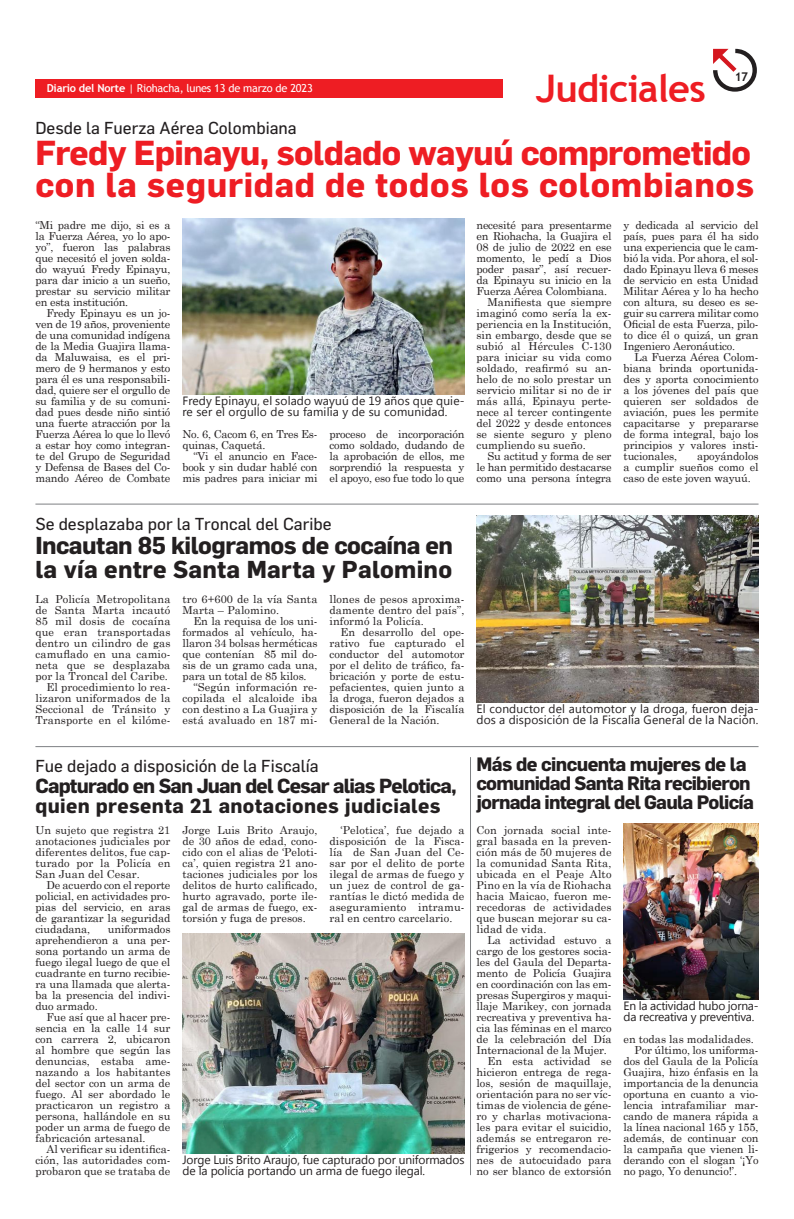
<style>
.page{position:relative;width:794px;height:1219px;background:#fff}
.page>*{position:absolute;margin:0;border:0;box-sizing:border-box;transform-origin:0 0}
.Texto_capitular{font:700 38px "Trebuchet MS";letter-spacing:-.02em;color:#ee1d23}
.Título_medio_34pt{font:700 34px/32px "Flama";letter-spacing:-.02em;color:#ee1d23}
.Título_medio_22pt{font:700 24px/24px "Flama";letter-spacing:-.02em;color:#231f20}
.Titulo_Medio_30Pt{font:700 20px/20px "Flama";letter-spacing:-.01em;color:#231f20}
.Título_medio_22pt-2{font:700 19px/19px "Flama";letter-spacing:-.04em;color:#231f20}
.Antetitulo{font:17px "Flama";color:#231f20}
.Pié_de_foto{font:12px/11px "Segoe UI";letter-spacing:.01em;color:#231f20}
.Pié_de_foto-2{font:12px/11px "Segoe UI";letter-spacing:-.01em;color:#231f20}
.Pié_de_foto-3{font:12px/11px "Segoe UI";letter-spacing:-.02em;color:#231f20}
.Texto_capitular-2{font:700 12px "Trebuchet MS";color:#231f20}
.Texto{font:11px/11px "Century Schoolbook";letter-spacing:-.01em;color:#231f20;text-align:justify}
.Texto_sin_sangrias{font:11px/11px "Century Schoolbook";letter-spacing:.01em;color:#231f20;text-align:justify}
.Texto-2{font:11px "Trebuchet MS";letter-spacing:-.02em;color:#fff}
.Texto-3{font:11px/11px "Century Schoolbook";letter-spacing:.01em;color:#231f20}
.s1{font-weight:700}
</style>
<div class="page">
<svg style="left:713px;top:49px;width:44px;height:43px"></svg>
<div style="left:35px;top:79px;width:468px;height:18px;background:#ee1d23"></div>
<img style="left:182px;top:218px;width:282px;height:176px">
<hr style="left:35px;top:504px;width:723px;height:1px;background:#7e8083">
<hr style="left:35px;top:746px;width:723px;height:1px;background:#7e8083">
<img style="left:476px;top:515px;width:282px;height:187px">
<img style="left:182px;top:933px;width:282px;height:220px">
<hr style="left:470px;top:757px;width:1px;height:418px;background:#7e8083">
<img style="left:623px;top:823px;width:135px;height:176px">
<p class="Texto-2" style="left:47px;top:81px;width:267px"><span class="s1">Diario del Norte</span> | Riohacha, lunes 13 de marzo de 2023</p>
<p class="Antetitulo" style="left:35px;top:118px;width:263px">Desde la Fuerza Aérea Colombiana</p>
<p class="Texto_capitular" style="left:536px;top:65px;width:171px">Judiciales</p>
<p class="Texto_capitular-2" style="left:734px;top:69px;width:15px">17</p>
<p class="Título_medio_34pt" style="left:35px;top:136px;width:720px">Fredy Epinayu, soldado wayuú comprometido con la seguridad de todos los colombianos</p>
<p class="Texto_sin_sangrias" style="left:35px;top:219px;width:136px">“Mi padre me dijo, si es a la Fuerza Aérea, yo lo apo&shy;yo”, fueron las palabras que necesitó el joven solda&shy;do wayuú Fredy Epinayu, para dar inicio a un sueño, prestar su servicio militar en esta institución.</p>
<p class="Texto" style="left:35px;top:307px;width:136px;text-indent:11px">Fredy Epinayu es un jo&shy;ven de 19 años, proveniente de una comunidad indígena de la Media Guajira llama&shy;da Maluwaisa, es el pri&shy;mero de 9 hermanos y esto para él es una responsabili&shy;dad, quiere ser el orgullo de su familia y de su comuni&shy;dad pues desde niño sintió una fuerte atracción por la Fuerza Aérea lo que lo llevó a estar hoy como integran&shy;te del Grupo de Seguridad y Defensa de Bases del Co&shy;mando Aéreo de Combate</p>
<p class="Pié_de_foto" style="left:182px;top:395px;width:283px">Fredy Epinayu, el solado wayuú de 19 años que quie&shy;re ser el orgullo de su familia y de su comunidad.</p>
<p class="Texto" style="left:182px;top:428px;width:136px">No. 6, Cacom 6, en Tres Es&shy;quinas, Caquetá.</p>
<p class="Texto" style="left:182px;top:450px;width:136px;text-indent:11px">“Vi el anuncio en Face&shy;book y sin dudar hablé con mis padres para iniciar mi</p>
<p class="Texto" style="left:329px;top:428px;width:136px">proceso de incorporación como soldado, dudando de la aprobación de ellos, me sorprendió la respuesta y el apoyo, eso fue todo lo que</p>
<p class="Texto" style="left:476px;top:219px;width:136px">necesité para presentarme en Riohacha, la Guajira el 08 de julio de 2022 en ese momento, le pedí a Dios poder pasar”, así recuer&shy;da Epinayu su inicio en la Fuerza Aérea Colombiana.</p>
<p class="Texto" style="left:476px;top:296px;width:136px;text-indent:11px">Manifiesta que siempre imaginó como sería la ex&shy;periencia en la Institución, sin embargo, desde que se subió al Hércules C-130 para iniciar su vida como soldado, reafirmó su an&shy;helo de no solo prestar un servicio militar si no de ir más allá, Epinayu perte&shy;nece al tercer contingente del 2022 y desde entonces se siente seguro y pleno cumpliendo su sueño.</p>
<p class="Texto" style="left:476px;top:450px;width:136px;text-indent:11px">Su actitud y forma de ser le han permitido destacarse como una persona íntegra</p>
<p class="Texto" style="left:623px;top:219px;width:136px">y dedicada al servicio del país, pues para él ha sido una experiencia que le cam&shy;bió la vida. Por ahora, el sol&shy;dado Epinayu lleva 6 meses de servicio en esta Unidad Militar Aérea y lo ha hecho con altura, su deseo es se&shy;guir su carrera militar como Oficial de esta Fuerza, pilo&shy;to dice él o quizá, un gran Ingeniero Aeronáutico.</p>
<p class="Texto" style="left:623px;top:351px;width:136px;text-indent:11px">La Fuerza Aérea Colom&shy;biana brinda oportunida&shy;des y aporta conocimiento a los jóvenes del país que quieren ser soldados de aviación, pues les permite capacitarse y prepararse de forma integral, bajo los principios y valores insti&shy;tucionales,</p>
<p class="Texto" style="left:623px;top:450px;width:136px;text-indent:74px">apoyándolos a cumplir sueños como el caso de este joven wayuú.</p>
<p class="Antetitulo" style="left:35px;top:514px;width:298px">Se desplazaba por la Troncal del Caribe</p>
<p class="Título_medio_22pt" style="left:35px;top:533px;width:419px">Incautan 85 kilogramos de cocaína en la vía entre Santa Marta y Palomino</p>
<p class="Texto_sin_sangrias" style="left:35px;top:593px;width:136px">La Policía Metropolitana de Santa Marta incautó 85 mil dosis de cocaína que eran transportadas dentro un cilindro de gas camuflado en una camio&shy;neta que se desplazaba por la Troncal del Caribe.</p>
<p class="Texto" style="left:35px;top:681px;width:136px;text-indent:11px">El procedimiento lo rea&shy;lizaron uniformados de la Seccional de Tránsito y Transporte en el kilóme-</p>
<p class="Texto-3" style="left:182px;top:593px;width:136px">tro 6+600 de la vía Santa<br>Marta – Palomino.</p>
<p class="Texto" style="left:182px;top:615px;width:136px;text-indent:11px">En la requisa de los uni&shy;formados al vehículo, ha&shy;llaron 34 bolsas herméticas que contenían 85 mil do&shy;sis de un gramo cada una, para un total de 85 kilos.</p>
<p class="Texto" style="left:182px;top:681px;width:136px;text-indent:11px">“Según información re&shy;copilada el alcaloide iba con destino a La Guajira y está avaluado en 187 mi-</p>
<p class="Texto" style="left:329px;top:593px;width:136px">llones de pesos aproxima&shy;damente dentro del país”, informó la Policía.</p>
<p class="Texto" style="left:329px;top:626px;width:136px;text-indent:11px">En desarrollo del ope&shy;rativo fue capturado el conductor del automotor por el delito de tráfico, fa&shy;bricación y porte de estu&shy;pefacientes, quien junto a la droga, fueron dejados a disposición de la Fiscalía General de la Nación.</p>
<p class="Antetitulo" style="left:35px;top:756px;width:285px">Fue dejado a disposición de la Fiscalía</p>
<p class="Titulo_Medio_30Pt" style="left:35px;top:776px;width:423px">Capturado en San Juan del Cesar alias Pelotica, quien presenta 21 anotaciones judiciales</p>
<p class="Texto_sin_sangrias" style="left:35px;top:824px;width:136px">Un sujeto que registra 21 anotaciones judiciales por diferentes delitos, fue cap&shy;turado por la Policía en San Juan del Cesar.</p>
<p class="Texto" style="left:35px;top:879px;width:136px;text-indent:11px">De acuerdo con el reporte policial, en actividades pro&shy;pias del servicio, en aras de garantizar la seguridad ciudadana,</p>
<p class="Texto" style="left:329px;top:824px;width:136px;text-indent:11px">‘Pelotica’, fue dejado a disposición de la Fisca&shy;lía de San Juan del Ce&shy;sar por el delito de porte ilegal de armas de fuego y un juez de control de ga&shy;rantías le dictó medida de aseguramiento intramu&shy;ral en centro carcelario.</p>
<p class="Texto" style="left:182px;top:824px;width:136px">Jorge Luis Brito Araujo, de 30 años de edad, cono&shy;cido con el alias de ‘Peloti&shy;ca’, quien registra 21 ano&shy;taciones judiciales por los delitos de hurto calificado, hurto agravado, porte ile&shy;gal de armas de fuego, ex&shy;torsión y fuga de presos.</p>
<p class="Texto" style="left:35px;top:923px;width:136px;text-indent:72px">uniformados aprehendieron a una per&shy;sona portando un arma de fuego ilegal luego de que el cuadrante en turno recibie&shy;ra una llamada que alerta&shy;ba la presencia del indivi&shy;duo armado.</p>
<p class="Texto" style="left:35px;top:1011px;width:136px;text-indent:11px">Fue así que al hacer pre&shy;sencia en la calle 14 sur con carrera 2, ubicaron al hombre que según las denuncias, estaba ame&shy;nazando a los habitantes del sector con un arma de fuego. Al ser abordado le practicaron un registro a persona, hallándole en su poder un arma de fuego de fabricación artesanal.</p>
<p class="Texto" style="left:35px;top:1143px;width:136px;text-indent:11px">Al verificar su identifica&shy;ción, las autoridades com&shy;probaron que se trataba de</p>
<p class="Pié_de_foto-2" style="left:182px;top:1154px;width:283px">Jorge Luis Brito Araujo, fue capturado por uniformados de la policía portando un arma de fuego ilegal.</p>
<p class="Pié_de_foto" style="left:476px;top:703px;width:283px">El conductor del automotor y la droga, fueron deja&shy;dos a disposición de la Fiscalía General de la Nación.</p>
<p class="Título_medio_22pt-2" style="left:476px;top:754px;width:279px">Más de cincuenta mujeres de la comunidad Santa Rita recibieron jornada integral del Gaula Policía</p>
<p class="Texto_sin_sangrias" style="left:476px;top:824px;width:136px">Con jornada social inte&shy;gral basada en la preven&shy;ción más de 50 mujeres de la comunidad Santa Rita, ubicada en el Peaje Alto Pino en la vía de Riohacha hacia Maicao, fueron me&shy;recedoras de actividades que buscan mejorar su ca&shy;lidad de vida.</p>
<p class="Texto" style="left:476px;top:934px;width:136px;text-indent:11px">La actividad estuvo a cargo de los gestores socia&shy;les del Gaula del Departa&shy;mento de Policía Guajira en coordinación con las em&shy;presas Supergiros y maqui&shy;llaje Marikey, con jornada recreativa y preventiva ha&shy;cia las féminas en el marco de la celebración del Día Internacional de la Mujer.</p>
<p class="Texto" style="left:476px;top:1055px;width:136px;text-indent:11px">En esta actividad se hicieron entrega de rega&shy;los, sesión de maquillaje, orientación para no ser víc&shy;timas de violencia de géne&shy;ro y charlas motivaciona&shy;les para evitar el suicidio, además se entregaron re&shy;frigerios y recomendacio&shy;nes de autocuidado para no ser blanco de extorsión</p>
<p class="Pié_de_foto-3" style="left:623px;top:1000px;width:136px">En la actividad hubo jorna&shy;da recreativa y preventiva.</p>
<p class="Texto" style="left:623px;top:1033px;width:132px">en todas las modalidades.</p>
<p class="Texto" style="left:623px;top:1044px;width:136px;text-indent:11px">Por último, los uniforma&shy;dos del Gaula de la Policía Guajira, hizo énfasis en la importancia de la denuncia oportuna en cuanto a vio&shy;lencia intrafamiliar mar&shy;cando de manera rápida a la línea nacional 165 y 155, además, de continuar con la campaña que vienen li&shy;derando con el slogan ‘¡Yo no pago, Yo denuncio!’.</p>
</div>
